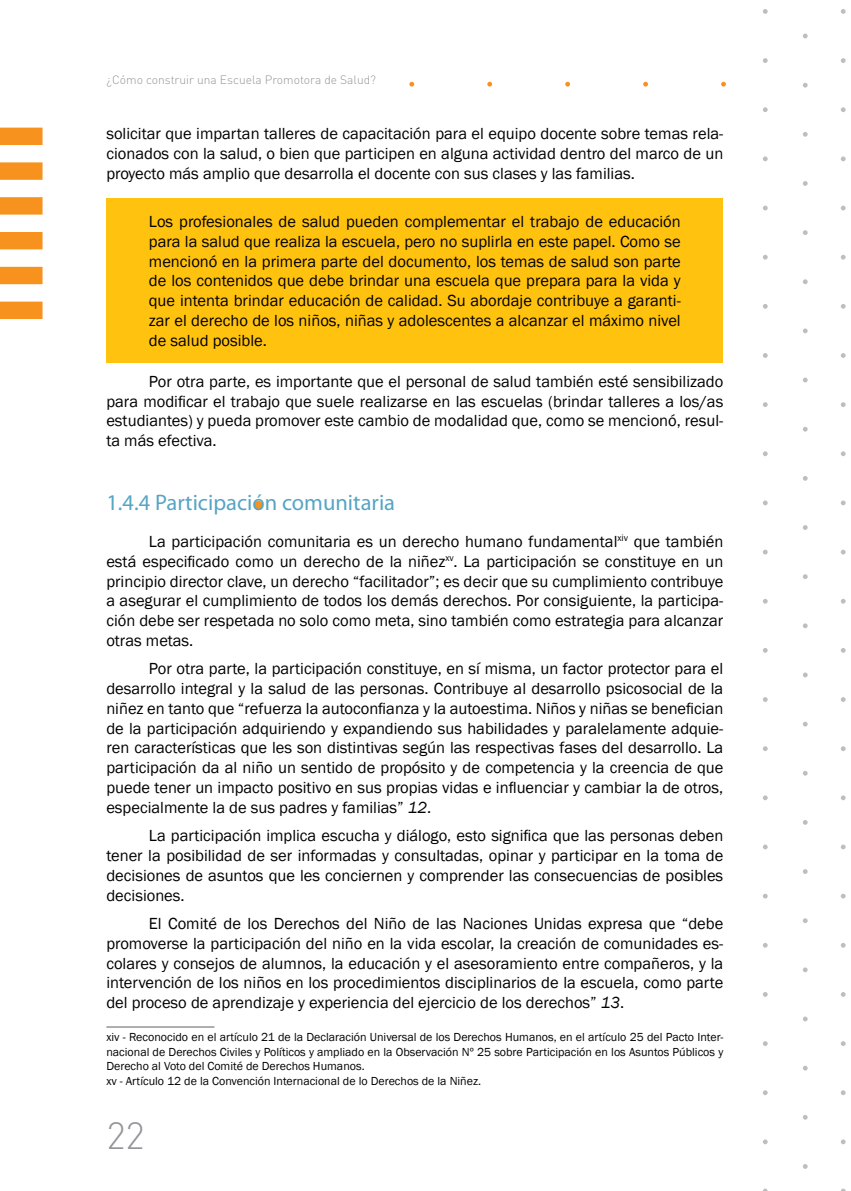
<style>
.page{position:relative;width:851px;height:1191px;background:#fff}
.page>*{position:absolute;margin:0;border:0;box-sizing:border-box;transform-origin:0 0}
.t1{font:300 37.5px "DIN Pro";color:#939598}
.t2{font:22.5px "Myriad Pro";color:#57a5c4}
.t3{font:16.5px/19.8px "Franklin Gothic";color:#000;text-align:justify}
.t4{font:12px/14.4px "Franklin Gothic";color:#000}
.t5{font:300 12px "DIN Pro";color:#939598}
.s1{font-style:italic}
</style>
<div class="page">
<svg style="left:721px;top:82px;width:4px;height:5px"></svg>
<svg style="left:643px;top:82px;width:5px;height:5px"></svg>
<svg style="left:565px;top:82px;width:5px;height:5px"></svg>
<svg style="left:487px;top:82px;width:5px;height:5px"></svg>
<svg style="left:409px;top:82px;width:5px;height:5px"></svg>
<div style="left:106px;top:198px;width:617px;height:164px;background:#ffc20e"></div>
<div style="left:254px;top:500px;width:8px;height:10px;background:#f7921e;border-radius:50%"></div>
<hr style="left:106px;top:1026px;width:108px;height:1px;background:#939598">
<svg style="left:0;top:128px;width:43px;height:191px"></svg>
<svg style="left:840px;top:9px;width:5px;height:5px"></svg>
<svg style="left:763px;top:9px;width:4px;height:5px"></svg>
<svg style="left:803px;top:34px;width:4px;height:4px"></svg>
<svg style="left:840px;top:58px;width:5px;height:5px"></svg>
<svg style="left:763px;top:58px;width:4px;height:5px"></svg>
<svg style="left:803px;top:83px;width:4px;height:5px"></svg>
<svg style="left:840px;top:107px;width:5px;height:5px"></svg>
<svg style="left:763px;top:107px;width:4px;height:5px"></svg>
<svg style="left:803px;top:132px;width:4px;height:5px"></svg>
<svg style="left:841px;top:156px;width:4px;height:5px"></svg>
<svg style="left:763px;top:156px;width:4px;height:5px"></svg>
<svg style="left:803px;top:181px;width:4px;height:5px"></svg>
<svg style="left:841px;top:206px;width:4px;height:4px"></svg>
<svg style="left:763px;top:206px;width:4px;height:4px"></svg>
<svg style="left:803px;top:230px;width:4px;height:5px"></svg>
<svg style="left:840px;top:255px;width:5px;height:4px"></svg>
<svg style="left:763px;top:255px;width:4px;height:4px"></svg>
<svg style="left:803px;top:279px;width:4px;height:5px"></svg>
<svg style="left:840px;top:304px;width:5px;height:5px"></svg>
<svg style="left:763px;top:304px;width:4px;height:5px"></svg>
<svg style="left:803px;top:328px;width:4px;height:5px"></svg>
<svg style="left:840px;top:353px;width:5px;height:5px"></svg>
<svg style="left:763px;top:353px;width:4px;height:5px"></svg>
<svg style="left:803px;top:378px;width:4px;height:4px"></svg>
<svg style="left:840px;top:402px;width:5px;height:5px"></svg>
<svg style="left:763px;top:402px;width:4px;height:5px"></svg>
<svg style="left:803px;top:427px;width:4px;height:4px"></svg>
<svg style="left:840px;top:451px;width:5px;height:5px"></svg>
<svg style="left:763px;top:451px;width:4px;height:5px"></svg>
<svg style="left:803px;top:476px;width:4px;height:5px"></svg>
<svg style="left:841px;top:500px;width:4px;height:5px"></svg>
<svg style="left:763px;top:500px;width:4px;height:5px"></svg>
<svg style="left:803px;top:525px;width:4px;height:5px"></svg>
<svg style="left:841px;top:549px;width:4px;height:5px"></svg>
<svg style="left:763px;top:549px;width:4px;height:5px"></svg>
<svg style="left:803px;top:574px;width:4px;height:5px"></svg>
<svg style="left:840px;top:599px;width:5px;height:4px"></svg>
<svg style="left:763px;top:599px;width:4px;height:4px"></svg>
<svg style="left:803px;top:623px;width:4px;height:5px"></svg>
<svg style="left:840px;top:648px;width:5px;height:5px"></svg>
<svg style="left:763px;top:648px;width:4px;height:5px"></svg>
<svg style="left:803px;top:672px;width:4px;height:5px"></svg>
<svg style="left:840px;top:697px;width:5px;height:5px"></svg>
<svg style="left:763px;top:697px;width:4px;height:5px"></svg>
<svg style="left:803px;top:721px;width:4px;height:5px"></svg>
<svg style="left:840px;top:746px;width:5px;height:5px"></svg>
<svg style="left:763px;top:746px;width:4px;height:5px"></svg>
<svg style="left:803px;top:771px;width:4px;height:4px"></svg>
<svg style="left:840px;top:795px;width:5px;height:5px"></svg>
<svg style="left:763px;top:795px;width:4px;height:5px"></svg>
<svg style="left:803px;top:820px;width:4px;height:5px"></svg>
<svg style="left:841px;top:844px;width:4px;height:5px"></svg>
<svg style="left:763px;top:844px;width:4px;height:5px"></svg>
<svg style="left:803px;top:869px;width:4px;height:5px"></svg>
<svg style="left:841px;top:893px;width:4px;height:5px"></svg>
<svg style="left:763px;top:893px;width:4px;height:5px"></svg>
<svg style="left:803px;top:918px;width:4px;height:5px"></svg>
<svg style="left:840px;top:943px;width:5px;height:4px"></svg>
<svg style="left:763px;top:943px;width:4px;height:4px"></svg>
<svg style="left:803px;top:967px;width:4px;height:5px"></svg>
<svg style="left:840px;top:992px;width:5px;height:4px"></svg>
<svg style="left:763px;top:992px;width:4px;height:4px"></svg>
<svg style="left:803px;top:1016px;width:4px;height:5px"></svg>
<svg style="left:840px;top:1041px;width:5px;height:5px"></svg>
<svg style="left:763px;top:1041px;width:4px;height:5px"></svg>
<svg style="left:803px;top:1065px;width:4px;height:5px"></svg>
<svg style="left:840px;top:1090px;width:5px;height:5px"></svg>
<svg style="left:763px;top:1090px;width:4px;height:5px"></svg>
<svg style="left:803px;top:1115px;width:4px;height:4px"></svg>
<svg style="left:841px;top:1139px;width:4px;height:5px"></svg>
<svg style="left:763px;top:1139px;width:4px;height:5px"></svg>
<svg style="left:803px;top:1164px;width:4px;height:4px"></svg>
<p class="t5" style="left:106px;top:71px;width:271px">¿Cómo construir una Escuela Promotora de Salud?</p>
<p class="t3" style="left:106px;top:124px;width:618px">solicitar que impartan talleres de capacitación para el equipo docente sobre temas rela&shy;cionados con la salud, o bien que participen en alguna actividad dentro del marco de un proyecto más amplio que desarrolla el docente con sus clases y las familias.</p>
<p class="t3" style="left:149px;top:212px;width:533px">Los profesionales de salud pueden complementar el trabajo de educación para la salud que realiza la escuela, pero no suplirla en este papel. Como se mencionó en la primera parte del documento, los temas de salud son parte de los contenidos que debe brindar una escuela que prepara para la vida y que intenta brindar educación de calidad. Su abordaje contribuye a garanti&shy;zar el derecho de los niños, niñas y adolescentes a alcanzar el máximo nivel de salud posible.</p>
<p class="t3" style="left:106px;top:372px;width:618px;text-indent:43px">Por otra parte, es importante que el personal de salud también esté sensibilizado para modificar el trabajo que suele realizarse en las escuelas (brindar talleres a los/as estudiantes) y pueda promover este cambio de modalidad que, como se mencionó, resul&shy;ta más efectiva.</p>
<h2 class="t2" style="left:106px;top:488px;width:290px">1.4.4 Participación comunitaria</h2>
<p class="t3" style="left:106px;top:532px;width:618px;text-indent:43px">La participación comunitaria es un derecho humano fundamental<sup>xiv</sup> que también está especificado como un derecho de la niñez<sup>xv</sup>. La participación se constituye en un principio director clave, un derecho “facilitador”; es decir que su cumplimiento contribuye a asegurar el cumplimiento de todos los demás derechos. Por consiguiente, la participa&shy;ción debe ser respetada no solo como meta, sino también como estrategia para alcanzar otras metas.</p>
<p class="t3" style="left:106px;top:659px;width:618px;text-indent:43px">Por otra parte, la participación constituye, en sí misma, un factor protector para el desarrollo integral y la salud de las personas. Contribuye al desarrollo psicosocial de la niñez en tanto que “refuerza la autoconfianza y la autoestima. Niños y niñas se benefician de la participación adquiriendo y expandiendo sus habilidades y paralelamente adquie&shy;ren características que les son distintivas según las respectivas fases del desarrollo. La participación da al niño un sentido de propósito y de competencia y la creencia de que puede tener un impacto positivo en sus propias vidas e influenciar y cambiar la de otros, especialmente la de sus padres y familias” <span class="s1">12</span>.</p>
<p class="t3" style="left:106px;top:826px;width:618px;text-indent:43px">La participación implica escucha y diálogo, esto significa que las personas deben tener la posibilidad de ser informadas y consultadas, opinar y participar en la toma de decisiones de asuntos que les conciernen y comprender las consecuencias de posibles decisiones.</p>
<p class="t3" style="left:106px;top:914px;width:618px;text-indent:43px">El Comité de los Derechos del Niño de las Naciones Unidas expresa que “debe promoverse la participación del niño en la vida escolar, la creación de comunidades es&shy;colares y consejos de alumnos, la educación y el asesoramiento entre compañeros, y la intervención de los niños en los procedimientos disciplinarios de la escuela, como parte del proceso de aprendizaje y experiencia del ejercicio de los derechos” <span class="s1">13</span>.</p>
<p class="t4" style="left:106px;top:1030px;width:618px">xiv - Reconocido en el artículo 21 de la Declaración Universal de los Derechos Humanos, en el artículo 25 del Pacto Inter&shy;nacional de Derechos Civiles y Políticos y ampliado en la Observación Nº 25 sobre Participación en los Asuntos Públicos y Derecho al Voto del Comité de Derechos Humanos.<br>xv - Artículo 12 de la Convención Internacional de lo Derechos de la Niñez.</p>
<h1 class="t1" style="left:106px;top:1109px;width:40px">22</h1>
</div>
